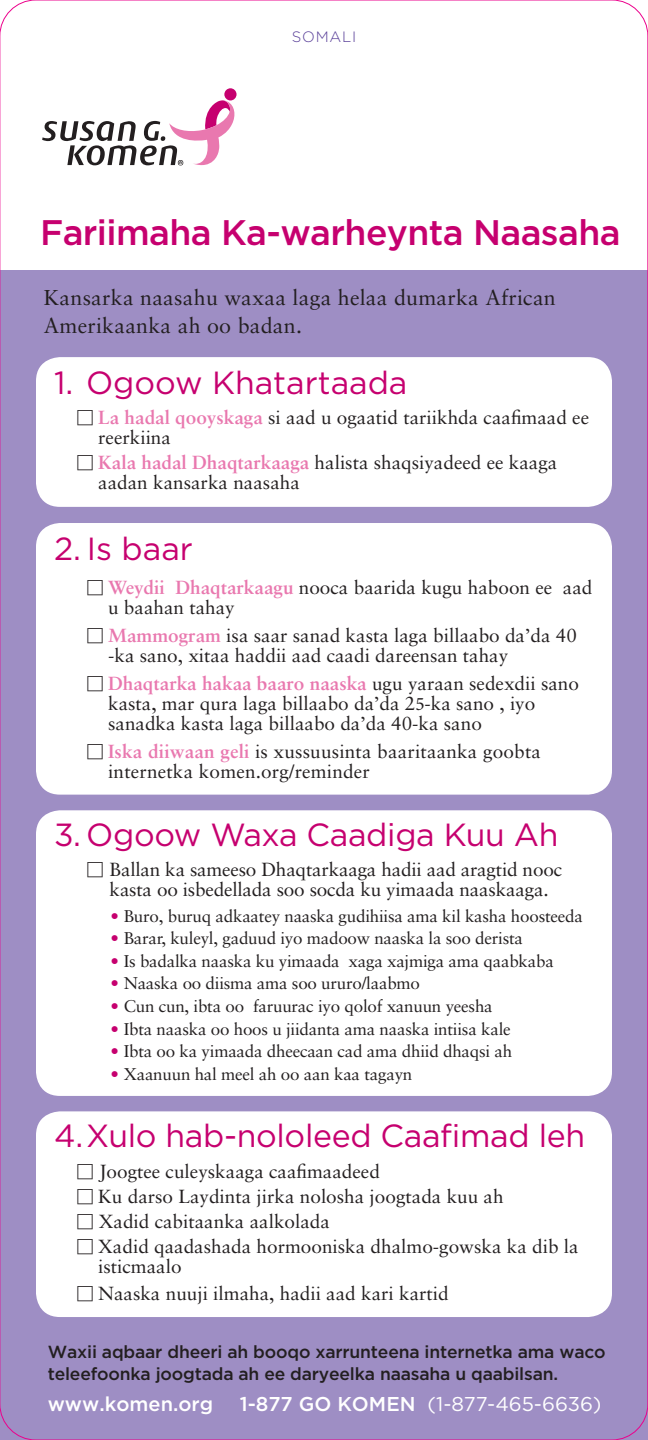
<style>
.page{position:relative;width:648px;height:1440px;background:#fff}
.page>*{position:absolute;margin:0;border:0;box-sizing:border-box;transform-origin:0 0}
.t1{font:500 35.6px "Gotham";letter-spacing:-.015em;color:#c6006f}
.t2{font:32px "Gotham";letter-spacing:-.01em;color:#c6006f}
.t3{font:21.6px/28px "Sabon";letter-spacing:.01em;color:#231f20}
.t4{font:20px "Gotham";color:#fff}
.t5{font:500 20px "Gotham";color:#fff}
.t6{font:19px/20px "Sabon";color:#231f20}
.t7{font:500 17.6px/22px "Gotham";letter-spacing:-.01em;color:#231f20}
.t8{font:17px "Sabon";letter-spacing:-.015em;color:#231f20}
.t9{font:300 15px "Gotham";letter-spacing:.05em;color:#5a4099}
.s1{font-family:"Commercial Pi BT"}
.s2{font-weight:700;color:#e978af}
.s3{font-family:"Minion Pro"}
.s4{color:#c6006f}
.s5{font-weight:500}
</style>
<div class="page">
<div style="left:0;top:271px;width:648px;height:1169px;background:#9e8ec4"></div>
<div style="left:36px;top:810px;width:576px;height:286px;background:#fff;border-radius:24px"></div>
<div style="left:36px;top:1111px;width:576px;height:206px;background:#fff;border-radius:24px"></div>
<div style="left:36px;top:357px;width:576px;height:150px;background:#fff;border-radius:24px"></div>
<div style="left:36px;top:523px;width:576px;height:272px;background:#fff;border-radius:24px"></div>
<svg style="left:42px;top:88px;width:195px;height:77px"></svg>
<p class="t9" style="left:292px;top:29px;width:66px">SOMALI</p>
<h1 class="t1" style="left:40px;top:212px;width:582px">Fariimaha Ka-warheynta Naasaha</h1>
<p class="t3" style="left:44px;top:283px;width:514px">Kansarka naasahu waxaa laga helaa dumarka African<br>Amerikaanka ah oo badan.</p>
<h2 class="t2" style="left:54px;top:365px;width:355px">1. Ogoow Khatartaada</h2>
<p class="t6" style="left:98px;top:408px;width:492px;text-indent:-21px"><span class="s1">9</span> <span class="s2">La hadal qooyskaga</span> si aad u ogaatid tariikhda caafimaad ee reerkiina</p>
<p class="t6" style="left:98px;top:453px;width:461px;text-indent:-21px"><span class="s1">9</span> <span class="s2">Kala hadal Dhaqtarkaaga</span> halista shaqsiyadeed ee kaaga aadan kansarka naasaha</p>
<h2 class="t2" style="left:54px;top:531px;width:140px">2. Is baar</h2>
<p class="t6" style="left:108px;top:577px;width:486px;text-indent:-21px"><span class="s1">9</span> <span class="s2">Weydii Dhaqtarkaagu</span> nooca baarida kugu haboon ee aad u baahan tahay</p>
<p class="t6" style="left:108px;top:625px;width:470px;text-indent:-21px"><span class="s1">9</span> <span class="s2">Mammogram</span> isa saar sanad kasta laga billaabo da’da 40 -ka sano, xitaa haddii aad caadi dareensan tahay</p>
<p class="t6" style="left:108px;top:673px;width:472px;text-indent:-21px"><span class="s1">9</span> <span class="s2">Dhaqtarka hakaa baaro naaska</span> ugu yaraan sedexdii sano kasta, mar qura laga billaabo da’da 2<span class="s3">5</span>-ka sano , iyo sanadka kasta laga billaabo da’da 40-ka sano</p>
<p class="t6" style="left:108px;top:741px;width:434px;text-indent:-21px"><span class="s1">9</span> <span class="s2">Iska diiwaan geli</span> is xussuusinta baaritaanka goobta internetka komen.org/reminder</p>
<h2 class="t2" style="left:54px;top:817px;width:506px">3. Ogoow Waxa Caadiga Kuu Ah</h2>
<p class="t6" style="left:87px;top:860px;width:477px;text-align:center"><span class="s1">9</span> Ballan ka sameeso Dhaqtarkaaga hadii aad aragtid nooc kasta oo isbedellada soo socda ku yimaada naaskaaga.</p>
<p class="t8" style="left:111px;top:906px;width:474px"><span class="s4">•</span> Buro, buruq adkaatey naaska gudihiisa ama kil kasha hoosteeda</p>
<p class="t8" style="left:111px;top:928px;width:414px"><span class="s4">•</span> Barar, kuleyl, gaduud iyo madoow naaska la soo derista</p>
<p class="t8" style="left:111px;top:951px;width:445px"><span class="s4">•</span> Is badalka naaska ku yimaada xaga xajmiga ama qaabkaba</p>
<p class="t8" style="left:111px;top:973px;width:311px"><span class="s4">•</span> Naaska oo diisma ama soo ururo/laabmo</p>
<p class="t8" style="left:111px;top:996px;width:384px"><span class="s4">•</span> Cun cun, ibta oo faruurac iyo qolof xanuun yeesha</p>
<p class="t8" style="left:111px;top:1018px;width:402px"><span class="s4">•</span> Ibta naaska oo hoos u jiidanta ama naaska intiisa kale</p>
<p class="t8" style="left:111px;top:1041px;width:403px"><span class="s4">•</span> Ibta oo ka yimaada dheecaan cad ama dhiid dhaqsi ah</p>
<p class="t8" style="left:111px;top:1064px;width:303px"><span class="s4">•</span> Xaanuun hal meel ah oo aan kaa tagayn</p>
<h2 class="t2" style="left:54px;top:1118px;width:533px">4. Xulo hab-nololeed Caafimad leh</h2>
<p class="t6" style="left:77px;top:1159px;width:503px;line-height:25px"><span class="s1">9</span> Joogtee culeyskaaga caafimaadeed<br><span class="s1">9</span> Ku darso Laydinta jirka nolosha joogtada kuu ah<br><span class="s1">9</span> Xadid cabitaanka aalkolada<br><span class="s1">9</span> Xadid qaadashada hormooniska dhalmo-gowska ka dib la</p>
<p class="t6" style="left:77px;top:1253px;width:373px;line-height:27px;text-indent:21px">isticmaalo<br><span class="s1">9</span> Naaska nuuji ilmaha, hadii aad kari kartid</p>
<p class="t7" style="left:48px;top:1341px;width:560px">Waxii aqbaar dheeri ah booqo xarrunteena internetka ama waco teleefoonka joogtada ah ee daryeelka naasaha u qaabilsan.</p>
<p class="t5" style="left:48px;top:1392px;width:167px">www.komen.org</p>
<p class="t4" style="left:240px;top:1392px;width:363px"><span class="s5">1-877 GO KOMEN</span> (1-877-465-6636)</p>
</div>
